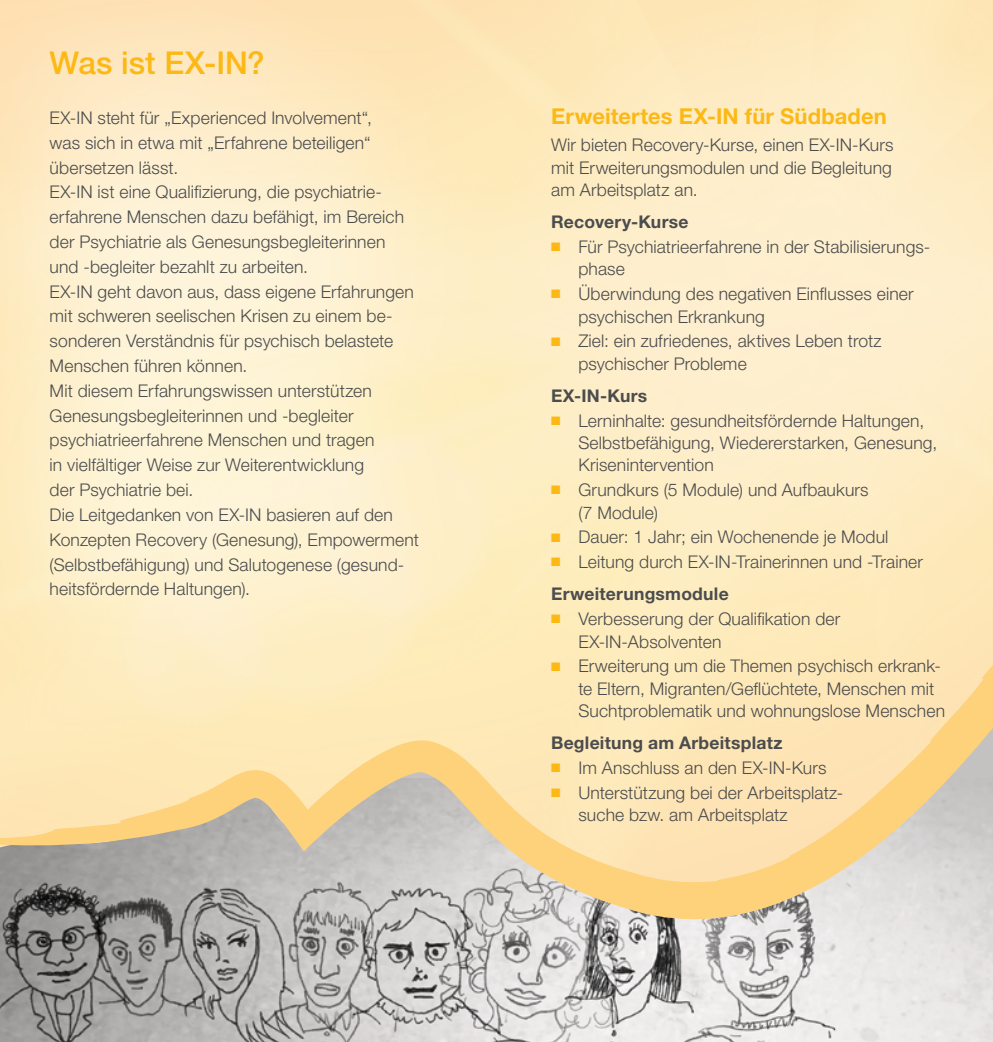
<style>
.page{position:relative;width:993px;height:1042px;background:#fff}
.page>*{position:absolute;margin:0;border:0;box-sizing:border-box;transform-origin:0 0}
.t1{font:500 31.5px "Helvetica Neue";color:#fcb814}
.t2{font:700 21.88px "Helvetica Neue";letter-spacing:.005em;color:#fcb814}
.t3{font:300 17.5px/24.8px "Helvetica Neue";letter-spacing:.005em;color:#4b4c4d}
.t4{font:700 17.5px "Helvetica Neue";letter-spacing:.015em;color:#4b4c4d}
.s1{color:#fcb814}
.s2{font-weight:700}
</style>
<div class="page">
<img style="left:0;top:919px;width:992px;height:123px">
<div style="left:0;top:0;width:516px;height:706px;background:#fff;opacity:.8"></div>
<svg style="left:0;top:460px;width:992px;height:459px;background:#f2e1b8"></svg>
<h1 class="t1" style="left:50px;top:44px;width:216px">Was ist EX-IN?</h1>
<p class="t3" style="left:50px;top:105px;width:371px">EX-IN steht für „Experienced Involvement“,<br>was sich in etwa mit „Erfahrene beteiligen“ übersetzen lässt.<br>EX-IN ist eine Qualifizierung, die psychiatrie&shy;erfahrene Menschen dazu befähigt, im Bereich der Psychiatrie als Genesungsbegleiterinnen und -begleiter bezahlt zu arbeiten.<br>EX-IN geht davon aus, dass eigene Erfahrungen mit schweren seelischen Krisen zu einem be&shy;sonderen Verständnis für psychisch belastete Menschen führen können.<br>Mit diesem Erfahrungswissen unterstützen Genesungsbegleiterinnen und -begleiter psychiatrieerfahrene Menschen und tragen<br>in vielfältiger Weise zur Weiterentwicklung<br>der Psychiatrie bei.<br>Die Leitgedanken von EX-IN basieren auf den Konzepten Recovery (Genesung), Empowerment (Selbstbefähigung) und Salutogenese (gesund&shy;heitsfördernde Haltungen).</p>
<p class="t2" style="left:551px;top:103px;width:337px">Erweitertes EX-IN für Südbaden</p>
<p class="t3" style="left:551px;top:133px;width:344px;line-height:22.4px;text-align:justify">Wir bieten Recovery-Kurse, einen EX-IN-Kurs mit Erweiterungsmodulen und die Begleitung am Arbeitsplatz an.</p>
<p class="t4" style="left:551px;top:211px;width:139px">Recovery-Kurse</p>
<p class="t3" style="left:578px;top:235px;width:353px;line-height:22.4px;text-indent:-27px"><span class="s1">■</span> Für Psychiatrieerfahrene in der Stabilisierungs&shy;phase</p>
<p class="t3" style="left:578px;top:282px;width:336px;line-height:22.4px;text-indent:-27px"><span class="s1">■</span> Überwindung des negativen Einflusses einer psychischen Erkrankung</p>
<p class="t3" style="left:578px;top:329px;width:304px;line-height:22.4px;text-indent:-27px"><span class="s1">■</span> Ziel: ein zufriedenes, aktives Leben trotz psychischer Probleme</p>
<p class="t4" style="left:551px;top:385px;width:98px">EX-IN-Kurs</p>
<p class="t3" style="left:578px;top:409px;width:360px;line-height:22.4px;text-indent:-27px"><span class="s1">■</span> Lerninhalte: gesundheitsfördernde Haltungen,<br>Selbstbefähigung, Wiedererstarken, Genesung,<br>Krisenintervention</p>
<p class="t3" style="left:578px;top:478px;width:292px;line-height:22.4px;text-indent:-27px"><span class="s1">■</span> Grundkurs (5 Module) und Aufbaukurs (7 Module)</p>
<p class="t3" style="left:551px;top:524px;width:339px"><span class="s1">■</span> Dauer: 1 Jahr; ein Wochenende je Modul</p>
<p class="t3" style="left:551px;top:545px;width:373px;line-height:32.2px"><span class="s1">■</span> Leitung durch EX-IN-Trainerinnen und -Trainer<br><span class="s2">Erweiterungsmodule</span></p>
<p class="t3" style="left:578px;top:607px;width:263px;line-height:22.4px;text-indent:-27px"><span class="s1">■</span> Verbesserung der Qualifikation der<br>EX-IN-Absolventen</p>
<p class="t3" style="left:578px;top:654px;width:368px;line-height:22.4px;text-indent:-27px"><span class="s1">■</span> Erweiterung um die Themen psychisch erkrank&shy;te Eltern, Migranten/Geflüchtete, Menschen mit<br>Suchtproblematik und wohnungslose Menschen</p>
<p class="t4" style="left:551px;top:732px;width:233px">Begleitung am Arbeitsplatz</p>
<p class="t3" style="left:551px;top:755px;width:277px"><span class="s1">■</span> Im Anschluss an den EX-IN-Kurs</p>
<p class="t3" style="left:578px;top:781px;width:266px;line-height:22.4px;text-indent:-27px"><span class="s1">■</span> Unterstützung bei der Arbeitsplatz&shy;suche bzw. am Arbeitsplatz</p>
</div>
